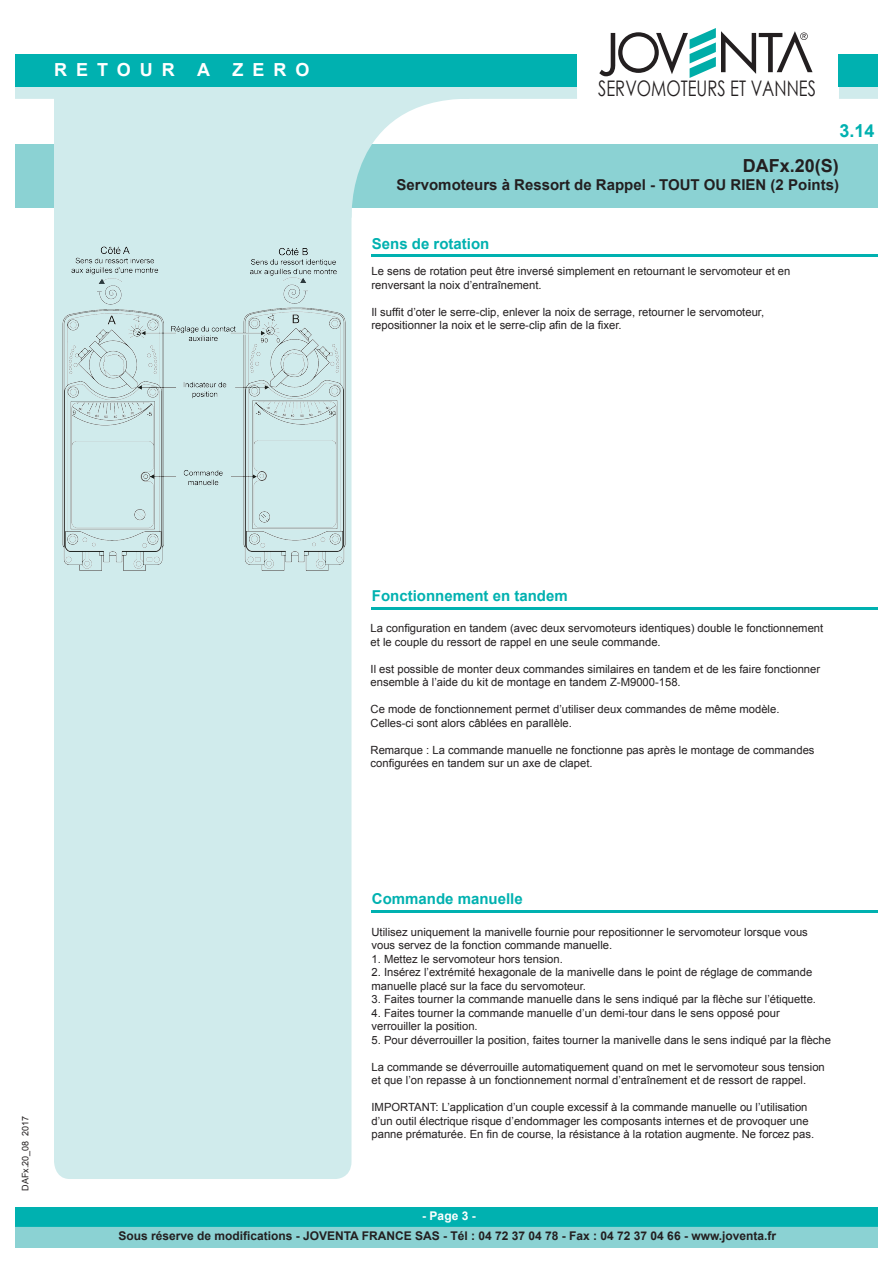
<style>
.page{position:relative;width:893px;height:1263px;background:#fff}
.page>*{position:absolute;margin:0;border:0;box-sizing:border-box;transform-origin:0 0}
.t1{font:21.45px "Century Gothic";color:#231f20;scale:.77 1}
.t2{font:700 18px "Arial";letter-spacing:.5em;color:#fff}
.t3{font:700 18px "Arial";color:#231f20}
.t4{font:700 18px "Arial";color:#00b1b0}
.t5{font:700 15px "Arial";color:#00b1b0}
.t6{font:700 15px "Arial";color:#231f20}
.t7{font:700 12px "Arial";color:#231f20}
.t8{font:700 12px "Arial";color:#fff}
.t9{font:11.25px/13.5px "Arial";color:#231f20}
.t10{font:9px "Arial";color:#231f20}
</style>
<div class="page">
<div style="left:0;top:145px;width:893px;height:63px;background:#8bd2d3"></div>
<div style="left:839px;top:86px;width:54px;height:13px;background:#d0ebec"></div>
<div style="left:0;top:1208px;width:893px;height:19px;background:#00b1b0"></div>
<div style="left:0;top:1227px;width:893px;height:36px;background:#8bd2d3"></div>
<div style="left:839px;top:54px;width:54px;height:32px;background:#00b1b0"></div>
<div style="left:0;top:86px;width:577px;height:13px;background:#d0ebec"></div>
<div style="left:0;top:54px;width:577px;height:32px;background:#00b1b0"></div>
<svg style="left:351px;top:99px;width:119px;height:119px"></svg>
<svg style="left:599px;top:28px;width:213px;height:50px"></svg>
<div style="left:54px;top:99px;width:297px;height:1080px;background:#d0ebec"></div>
<hr style="left:371px;top:254px;width:522px;height:2px;background:#00b1b0">
<hr style="left:371px;top:608px;width:522px;height:2px;background:#00b1b0">
<hr style="left:371px;top:910px;width:522px;height:2px;background:#00b1b0">
<img style="left:55px;top:242px;width:297px;height:338px">
<div style="left:0;top:0;width:893px;height:1263px;border:15px solid #fff"></div>
<h2 class="t2" style="left:54px;top:57px;width:257px">RETOUR A ZERO</h2>
<h1 class="t1" style="left:598px;top:74px;width:284px">SERVOMOTEURS ET VANNES</h1>
<h2 class="t4" style="left:839px;top:118px;width:37px">3.14</h2>
<h2 class="t3" style="left:743px;top:153px;width:98px">DAFx.20(S)</h2>
<h3 class="t6" style="left:397px;top:175px;width:444px">Servomoteurs à Ressort de Rappel - TOUT OU RIEN (2 Points)</h3>
<h3 class="t5" style="left:372px;top:233px;width:119px">Sens de rotation</h3>
<p class="t9" style="left:371px;top:264px;width:420px">Le sens de rotation peut être inversé simplement en retournant le servomoteur et en renversant la noix d’entraînement.</p>
<p class="t9" style="left:371px;top:305px;width:394px">Il suffit d’oter le serre-clip, enlever la noix de serrage, retourner le servomoteur, repositionner la noix et le serre-clip afin de la fixer.</p>
<p class="t10" style="left:19px;top:1191px;width:77px;rotate:-90deg">DAFx.20_08 2017</p>
<h3 class="t5" style="left:372px;top:585px;width:197px">Fonctionnement en tandem</h3>
<p class="t9" style="left:371px;top:621px;width:454px">La configuration en tandem (avec deux servomoteurs identiques) double le fonctionnement et le couple du ressort de rappel en une seule commande.</p>
<p class="t9" style="left:371px;top:662px;width:451px">Il est possible de monter deux commandes similaires en tandem et de les faire fonctionner ensemble à l’aide du kit de montage en tandem Z-M9000-158.</p>
<p class="t9" style="left:371px;top:702px;width:410px">Ce mode de fonctionnement permet d’utiliser deux commandes de même modèle.<br>Celles-ci sont alors câblées en parallèle.</p>
<p class="t9" style="left:371px;top:743px;width:445px">Remarque : La commande manuelle ne fonctionne pas après le montage de commandes configurées en tandem sur un axe de clapet.</p>
<h3 class="t5" style="left:372px;top:888px;width:152px">Commande manuelle</h3>
<p class="t9" style="left:371px;top:925px;width:438px">Utilisez uniquement la manivelle fournie pour repositionner le servomoteur lorsque vous vous servez de la fonction commande manuelle.</p>
<p class="t9" style="left:371px;top:952px;width:193px">1. Mettez le servomoteur hors tension.</p>
<p class="t9" style="left:371px;top:965px;width:442px">2. Insérez l’extrémité hexagonale de la manivelle dans le point de réglage de commande manuelle placé sur la face du servomoteur.</p>
<p class="t9" style="left:371px;top:992px;width:446px">3. Faites tourner la commande manuelle dans le sens indiqué par la flèche sur l’étiquette.</p>
<p class="t9" style="left:371px;top:1006px;width:410px">4. Faites tourner la commande manuelle d’un demi-tour dans le sens opposé pour verrouiller la position.</p>
<p class="t9" style="left:371px;top:1033px;width:461px">5. Pour déverrouiller la position, faites tourner la manivelle dans le sens indiqué par la flèche</p>
<p class="t9" style="left:371px;top:1060px;width:455px">La commande se déverrouille automatiquement quand on met le servomoteur sous tension et que l’on repasse à un fonctionnement normal d’entraînement et de ressort de rappel.</p>
<p class="t9" style="left:371px;top:1100px;width:444px">IMPORTANT: L’application d’un couple excessif à la commande manuelle ou l’utilisation d’un outil électrique risque d’endommager les composants internes et de provoquer une panne prématurée. En fin de course, la résistance à la rotation augmente. Ne forcez pas.</p>
<p class="t8" style="left:422px;top:1207px;width:55px">- Page 3 -</p>
<p class="t7" style="left:118px;top:1227px;width:659px">Sous réserve de modifications - JOVENTA FRANCE SAS - Tél : 04 72 37 04 78 - Fax : 04 72 37 04 66 - www.joventa.fr</p>
</div>
